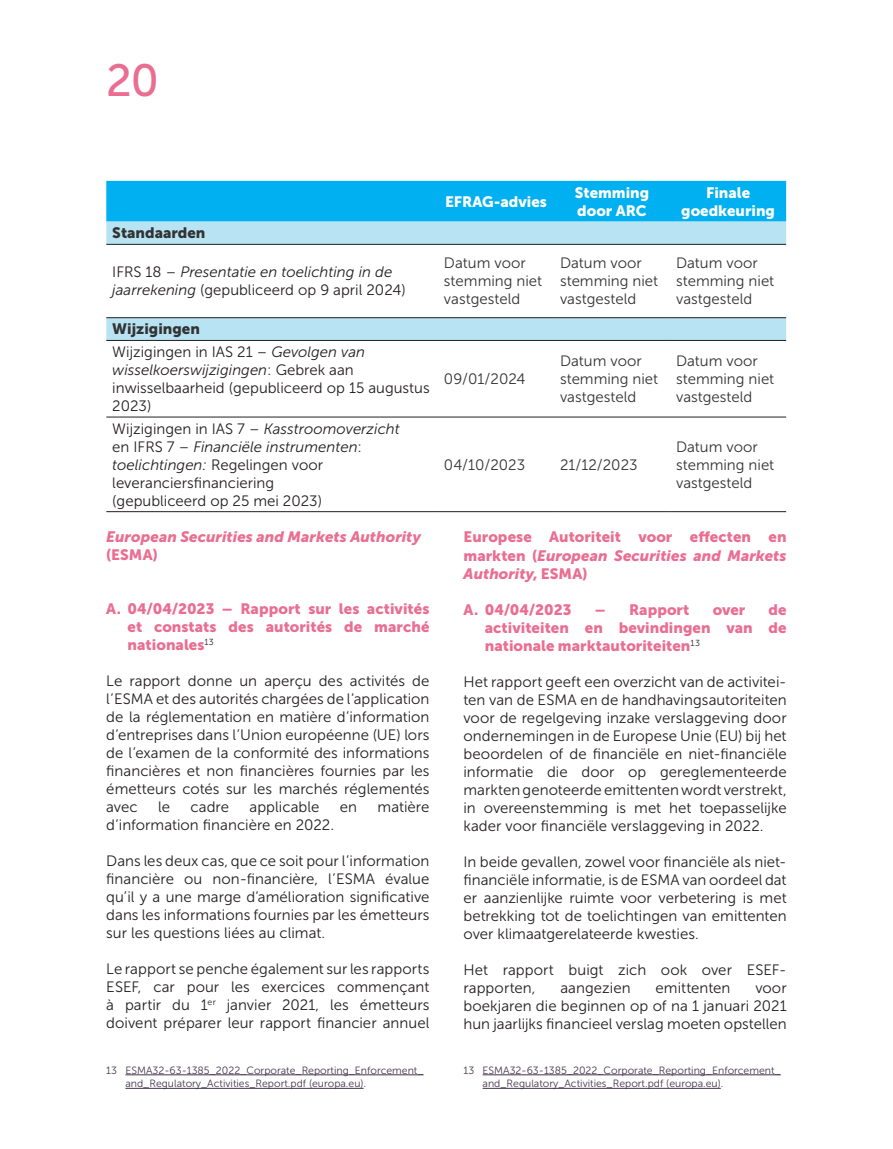
<style>
.page{position:relative;width:893px;height:1149px;background:#fff}
.page>*{position:absolute;margin:0;border:0;box-sizing:border-box;transform-origin:0 0}
.t1{font:45px "Museo Sans 500";color:#e96e92}
.List_Bullet{font:15px/18px "Museo Sans 300";letter-spacing:.005em;color:#231f20;text-align:justify}
.t2{font:15px/18px "Museo Sans 900";letter-spacing:.005em;color:#e96e92;text-align:justify}
.Body_text{font:15px/18px "Museo Sans 300";color:#333}
.List_Bullet-2{font:italic 15px/18px "Museo Sans 300";color:#231f20}
.Body_text-2{font:15px/18px "Museo Sans 900";color:#fff}
.t3{font:italic 15px/18px "Museo Sans 900";letter-spacing:.005em;color:#e96e92}
.Body_text-3{font:15px "Museo Sans 900";color:#333}
._09_voetnoten{font:10.5px/13.5px "Museo Sans 300";color:#45334c}
.s1{font-style:normal}
.s2{font-style:italic}
</style>
<div class="page">
<div style="left:106px;top:181px;width:680px;height:40px;background:#00b0f0"></div>
<svg style="left:106px;top:221px;width:680px;height:119px"></svg>
<hr style="left:106px;top:244px;width:332px;height:1px;background:#231f20">
<hr style="left:438px;top:244px;width:116px;height:1px;background:#231f20">
<hr style="left:554px;top:244px;width:116px;height:1px;background:#231f20">
<hr style="left:670px;top:244px;width:116px;height:1px;background:#231f20">
<hr style="left:106px;top:317px;width:332px;height:1px;background:#231f20">
<hr style="left:438px;top:317px;width:116px;height:1px;background:#231f20">
<hr style="left:554px;top:317px;width:116px;height:1px;background:#231f20">
<hr style="left:670px;top:317px;width:116px;height:1px;background:#231f20">
<hr style="left:106px;top:340px;width:332px;height:1px;background:#231f20">
<hr style="left:438px;top:340px;width:116px;height:1px;background:#231f20">
<hr style="left:554px;top:340px;width:116px;height:1px;background:#231f20">
<hr style="left:670px;top:340px;width:116px;height:1px;background:#231f20">
<hr style="left:106px;top:416px;width:332px;height:1px;background:#231f20">
<hr style="left:438px;top:416px;width:116px;height:1px;background:#231f20">
<hr style="left:554px;top:416px;width:116px;height:1px;background:#231f20">
<hr style="left:670px;top:416px;width:116px;height:1px;background:#231f20">
<hr style="left:106px;top:511px;width:332px;height:1px;background:#231f20">
<hr style="left:438px;top:511px;width:116px;height:1px;background:#231f20">
<hr style="left:554px;top:511px;width:116px;height:1px;background:#231f20">
<hr style="left:670px;top:511px;width:116px;height:1px;background:#231f20">
<hr style="left:125px;top:1074px;width:299px;height:1px;background:#45334c">
<hr style="left:125px;top:1087px;width:239px;height:1px;background:#45334c">
<hr style="left:483px;top:1074px;width:298px;height:1px;background:#45334c">
<hr style="left:483px;top:1087px;width:238px;height:1px;background:#45334c">
<h1 class="t1" style="left:106px;top:56px;width:54px">20</h1>
<p class="Body_text-2" style="left:445px;top:192px;width:103px">EFRAG-advies</p>
<p class="Body_text-2" style="left:575px;top:183px;width:76px">Stemming door ARC</p>
<p class="Body_text-2" style="left:681px;top:183px;width:95px;text-align:center">Finale goedkeuring</p>
<p class="Body_text-3" style="left:112px;top:224px;width:95px">Standaarden</p>
<p class="List_Bullet-2" style="left:112px;top:263px;width:295px"><span class="s1">IFRS 18 –</span> Presentatie en toelichting in de jaarrekening <span class="s1">(gepubliceerd op 9 april 2024)</span></p>
<p class="Body_text" style="left:444px;top:254px;width:100px">Datum voor stemming niet vastgesteld</p>
<p class="Body_text" style="left:560px;top:254px;width:100px">Datum voor stemming niet vastgesteld</p>
<p class="Body_text" style="left:676px;top:254px;width:100px">Datum voor stemming niet vastgesteld</p>
<p class="Body_text-3" style="left:112px;top:320px;width:89px">Wijzigingen</p>
<p class="List_Bullet" style="left:112px;top:343px;width:319px;text-align:left">Wijzigingen in IAS 21 – <span class="s2">Gevolgen van wisselkoerswijzigingen</span>: Gebrek aan inwisselbaarheid (gepubliceerd op 15 augustus<br>2023)</p>
<p class="Body_text" style="left:560px;top:352px;width:100px">Datum voor stemming niet vastgesteld</p>
<p class="Body_text" style="left:676px;top:352px;width:100px">Datum voor stemming niet vastgesteld</p>
<p class="Body_text" style="left:444px;top:370px;width:83px">09/01/2024</p>
<p class="List_Bullet" style="left:112px;top:419px;width:289px">Wijzigingen in IAS 7 – <span class="s2">Kasstroomoverzicht</span></p>
<p class="List_Bullet" style="left:112px;top:437px;width:251px;text-align:left">en IFRS 7 – <span class="s2">Financiële instrumenten</span>: <span class="s2">toelichtingen:</span> Regelingen voor leveranciersfinanciering</p>
<p class="List_Bullet" style="left:112px;top:491px;width:211px">(gepubliceerd op 25 mei 2023)</p>
<p class="t3" style="left:106px;top:527px;width:316px">European Securities and Markets Authority <span class="s1">(ESMA)</span></p>
<p class="t2" style="left:128px;top:599px;width:303px;text-indent:-21px">A. 04/04/2023 – Rapport sur les activités et constats des autorités de marché nationales<sup>13</sup></p>
<p class="List_Bullet" style="left:106px;top:672px;width:325px">Le rapport donne un aperçu des activités de l’ESMA et des autorités chargées de l’application de la réglementation en matière d’information d’entreprises dans l’Union européenne (UE) lors de l’examen de la conformité des informations financières et non financières fournies par les émetteurs cotés sur les marchés réglementés avec</p>
<p class="List_Bullet" style="left:158px;top:798px;width:13px">le</p>
<p class="List_Bullet" style="left:190px;top:798px;width:40px">cadre</p>
<p class="List_Bullet" style="left:249px;top:798px;width:72px">applicable</p>
<p class="List_Bullet" style="left:340px;top:798px;width:19px">en</p>
<p class="List_Bullet" style="left:378px;top:798px;width:53px">matière</p>
<p class="List_Bullet" style="left:106px;top:816px;width:229px">d’information financière en 2022.</p>
<p class="List_Bullet" style="left:106px;top:852px;width:325px">Dans les deux cas, que ce soit pour l’information financière ou non-financière, l’ESMA évalue qu’il y a une marge d’amélioration significative dans les informations fournies par les émetteurs sur les questions liées au climat.</p>
<p class="List_Bullet" style="left:106px;top:960px;width:325px">Le rapport se penche également sur les rapports ESEF, car pour les exercices commençant à partir du 1<sup>er</sup> janvier 2021, les émetteurs doivent préparer leur rapport financier annuel</p>
<p class="_09_voetnoten" style="left:125px;top:1063px;width:300px;text-indent:-19px">13 ESMA32-63-1385_2022_Corporate_Reporting_Enforcement_ and_Regulatory_Activities_Report.pdf (europa.eu).</p>
<p class="Body_text" style="left:444px;top:455px;width:83px">04/10/2023</p>
<p class="Body_text" style="left:560px;top:455px;width:79px">21/12/2023</p>
<p class="Body_text" style="left:676px;top:437px;width:100px">Datum voor stemming niet vastgesteld</p>
<p class="t2" style="left:463px;top:528px;width:325px">Europese Autoriteit voor effecten en markten (<span class="s2">European Securities and Markets Authority</span>, ESMA)</p>
<p class="t2" style="left:463px;top:600px;width:110px">A. 04/04/2023</p>
<p class="t2" style="left:595px;top:600px;width:96px">– Rapport</p>
<p class="t2" style="left:713px;top:600px;width:34px">over</p>
<p class="t2" style="left:485px;top:600px;width:303px;text-indent:284px">de activiteiten en bevindingen van de nationale marktautoriteiten<sup>13</sup></p>
<p class="List_Bullet" style="left:463px;top:672px;width:325px;text-align:left">Het rapport geeft een overzicht van de activitei&shy;ten van de ESMA en de handhavingsautoriteiten voor de regelgeving inzake verslaggeving door ondernemingen in de Europese Unie (EU) bij het beoordelen of de financiële en niet-financiële informatie die door op gereglementeerde markten genoteerde emittenten wordt verstrekt, in overeenstemming is met het toepasselijke kader voor financiële verslaggeving in 2022.</p>
<p class="List_Bullet" style="left:463px;top:852px;width:325px">In beide gevallen, zowel voor financiële als niet&shy;financiële informatie, is de ESMA van oordeel dat er aanzienlijke ruimte voor verbetering is met betrekking tot de toelichtingen van emittenten over klimaatgerelateerde kwesties.</p>
<p class="List_Bullet" style="left:463px;top:960px;width:325px">Het rapport buigt zich ook over ESEF&shy;rapporten,</p>
<p class="List_Bullet" style="left:560px;top:978px;width:72px">aangezien</p>
<p class="List_Bullet" style="left:656px;top:978px;width:76px">emittenten</p>
<p class="List_Bullet" style="left:463px;top:978px;width:325px;text-indent:292px">voor boekjaren die beginnen op of na 1 januari 2021 hun jaarlijks financieel verslag moeten opstellen</p>
<p class="_09_voetnoten" style="left:483px;top:1063px;width:300px;text-indent:-19px">13 ESMA32-63-1385_2022_Corporate_Reporting_Enforcement_ and_Regulatory_Activities_Report.pdf (europa.eu).</p>
</div>
